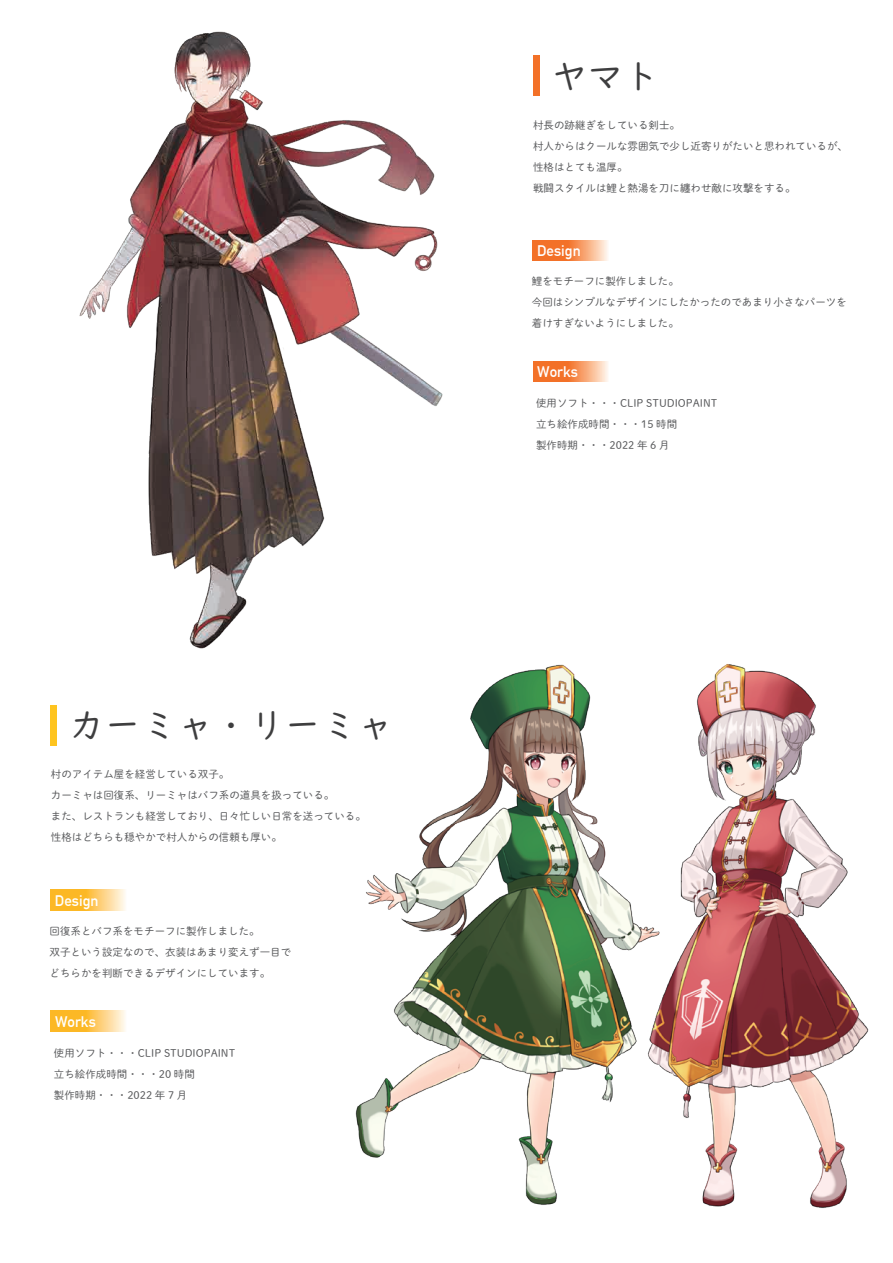
<style>
.page{position:relative;width:893px;height:1263px;background:#fff}
.page>*{position:absolute;margin:0;border:0;box-sizing:border-box;transform-origin:0 0}
.t1{font:36px "UD Digi Kyokasho Pro";color:#3e3e3f}
.t2{font:700 15px "DIN Alternate";color:#fff}
.t3{font:10.5px/21px "DNP Shuei M Go Std L";color:#57585a}
</style>
<div class="page">
<div style="left:533px;top:56px;width:6px;height:40px;background:#f37128"></div>
<div style="left:51px;top:705px;width:6px;height:40px;background:#fec41f"></div>
<svg style="left:533px;top:361px;width:75px;height:21px;background:#f6935a"></svg>
<svg style="left:533px;top:240px;width:75px;height:21px;background:#f6935a"></svg>
<svg style="left:51px;top:1011px;width:74px;height:20px"></svg>
<svg style="left:51px;top:890px;width:74px;height:20px"></svg>
<img style="left:79px;top:31px;width:364px;height:618px">
<img style="left:344px;top:563px;width:525px;height:645px">
<h1 class="t1" style="left:69px;top:696px;width:325px">カーミャ・リーミャ</h1>
<p class="t3" style="left:51px;top:763px;width:316px">村のアイテム屋を経営している双子。<br>カーミャは回復系、リーミャはバフ系の道具を扱っている。<br>また、レストランも経営しており、日々忙しい日常を送っている。性格はどちらも穏やかで村人からの信頼も厚い。</p>
<h2 class="t2" style="left:55px;top:889px;width:45px">Design</h2>
<p class="t3" style="left:50px;top:920px;width:243px">回復系とバフ系をモチーフに製作しました。<br>双子という設定なので、衣装はあまり変えず一目でどちらかを判断できるデザインにしています。</p>
<h2 class="t2" style="left:55px;top:1010px;width:42px">Works</h2>
<p class="t3" style="left:54px;top:1042px;width:183px">使用ソフト・・・CLIP STUDIOPAINT立ち絵作成時間・・・20 時間<br>製作時期・・・2022 年 7 月</p>
<h1 class="t1" style="left:551px;top:46px;width:109px">ヤマト</h1>
<p class="t3" style="left:533px;top:114px;width:316px">村長の跡継ぎをしている剣士。<br>村人からはクールな雰囲気で少し近寄りがたいと思われているが、性格はとても温厚。<br>戦闘スタイルは鯉と熱湯を刀に纏わせ敵に攻撃をする。</p>
<h2 class="t2" style="left:537px;top:239px;width:45px">Design</h2>
<p class="t3" style="left:532px;top:271px;width:316px">鯉をモチーフに製作しました。<br>今回はシンプルなデザインにしたかったのであまり小さなパーツを着けすぎないようにしました。</p>
<h2 class="t2" style="left:537px;top:361px;width:42px">Works</h2>
<p class="t3" style="left:536px;top:392px;width:183px">使用ソフト・・・CLIP STUDIOPAINT立ち絵作成時間・・・15 時間<br>製作時期・・・2022 年 6 月</p>
</div>
